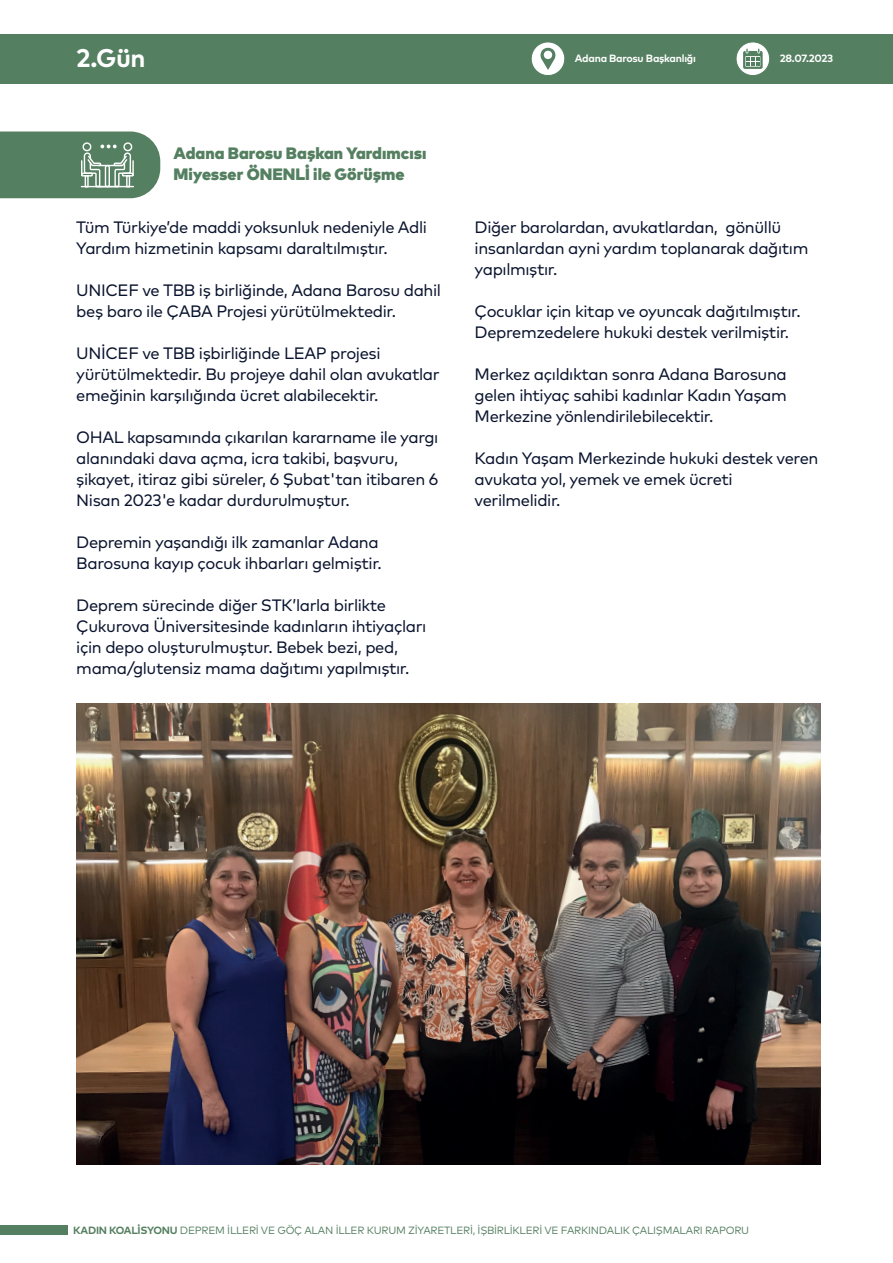
<style>
.page{position:relative;width:893px;height:1263px;background:#fff}
.page>*{position:absolute;margin:0;border:0;box-sizing:border-box;transform-origin:0 0}
.t1{font:700 25.5px "Mark Pro";color:#fff}
.t2{font:16.5px/21px "Mark Pro";letter-spacing:-.025em;color:#09132d}
.t3{font:900 16.5px/21px "Mark Pro";color:#547f60}
.t4{font:10.5px "Mark Pro";letter-spacing:-.025em;color:#547f60}
.t5{font:700 10.5px "Mark Pro";letter-spacing:-.025em;color:#fff}
.s1{font-weight:700}
</style>
<div class="page">
<div style="left:0;top:1224px;width:68px;height:10px;background:#547f60"></div>
<div style="left:0;top:34px;width:893px;height:49px;background:#547f60"></div>
<svg style="left:0;top:131px;width:160px;height:67px;background:#668c70"></svg>
<svg style="left:531px;top:42px;width:34px;height:33px"></svg>
<svg style="left:736px;top:42px;width:34px;height:34px"></svg>
<div style="left:736px;top:41px;width:34px;height:35px;border:1px solid #547f60;border-radius:50%"></div>
<svg style="left:743px;top:49px;width:20px;height:20px"></svg>
<img style="left:76px;top:704px;width:744px;height:460px">
<h1 class="t1" style="left:76px;top:38px;width:71px">2.Gün</h1>
<p class="t3" style="left:174px;top:142px;width:254px">Adana Barosu Başkan Yardımcısı<br>Miyesser ÖNENLİ ile Görüşme</p>
<p class="t2" style="left:76px;top:216px;width:352px">Tüm Türkiye’de maddi yoksunluk nedeniyle Adli<br>Yardım hizmetinin kapsamı daraltılmıştır.</p>
<p class="t2" style="left:76px;top:279px;width:366px">UNICEF ve TBB iş birliğinde, Adana Barosu dahil beş baro ile ÇABA Projesi yürütülmektedir.</p>
<p class="t2" style="left:76px;top:342px;width:365px">UNİCEF ve TBB işbirliğinde LEAP projesi yürütülmektedir. Bu projeye dahil olan avukatlar emeğinin karşılığında ücret alabilecektir.</p>
<p class="t2" style="left:76px;top:426px;width:364px">OHAL kapsamında çıkarılan kararname ile yargı alanındaki dava açma, icra takibi, başvuru, şikayet, itiraz gibi süreler, 6 Şubat'tan itibaren 6<br>Nisan 2023'e kadar durdurulmuştur.</p>
<p class="t2" style="left:76px;top:531px;width:307px">Depremin yaşandığı ilk zamanlar Adana<br>Barosuna kayıp çocuk ihbarları gelmiştir.</p>
<p class="t2" style="left:76px;top:594px;width:352px">Deprem sürecinde diğer STK’larla birlikte Çukurova Üniversitesinde kadınların ihtiyaçları için depo oluşturulmuştur. Bebek bezi, ped, mama/glutensiz mama dağıtımı yapılmıştır.</p>
<p class="t5" style="left:575px;top:50px;width:122px">Adana Barosu Başkanlığı</p>
<p class="t5" style="left:780px;top:50px;width:55px">28.07.2023</p>
<p class="t2" style="left:475px;top:216px;width:335px">Diğer barolardan, avukatlardan, gönüllü insanlardan ayni yardım toplanarak dağıtım yapılmıştır.</p>
<p class="t2" style="left:475px;top:300px;width:328px">Çocuklar için kitap ve oyuncak dağıtılmıştır.<br>Depremzedelere hukuki destek verilmiştir.</p>
<p class="t2" style="left:475px;top:363px;width:314px;text-align:justify">Merkez açıldıktan sonra Adana Barosuna gelen ihtiyaç sahibi kadınlar Kadın Yaşam Merkezine yönlendirilebilecektir.</p>
<p class="t2" style="left:475px;top:447px;width:345px">Kadın Yaşam Merkezinde hukuki destek veren avukata yol, yemek ve emek ücreti verilmelidir.</p>
<p class="t4" style="left:73px;top:1222px;width:677px"><span class="s1">KADIN KOALİSYONU</span> DEPREM İLLERİ VE GÖÇ ALAN İLLER KURUM ZİYARETLERİ, İŞBİRLİKLERİ VE FARKINDALIK ÇALIŞMALARI RAPORU</p>
</div>
